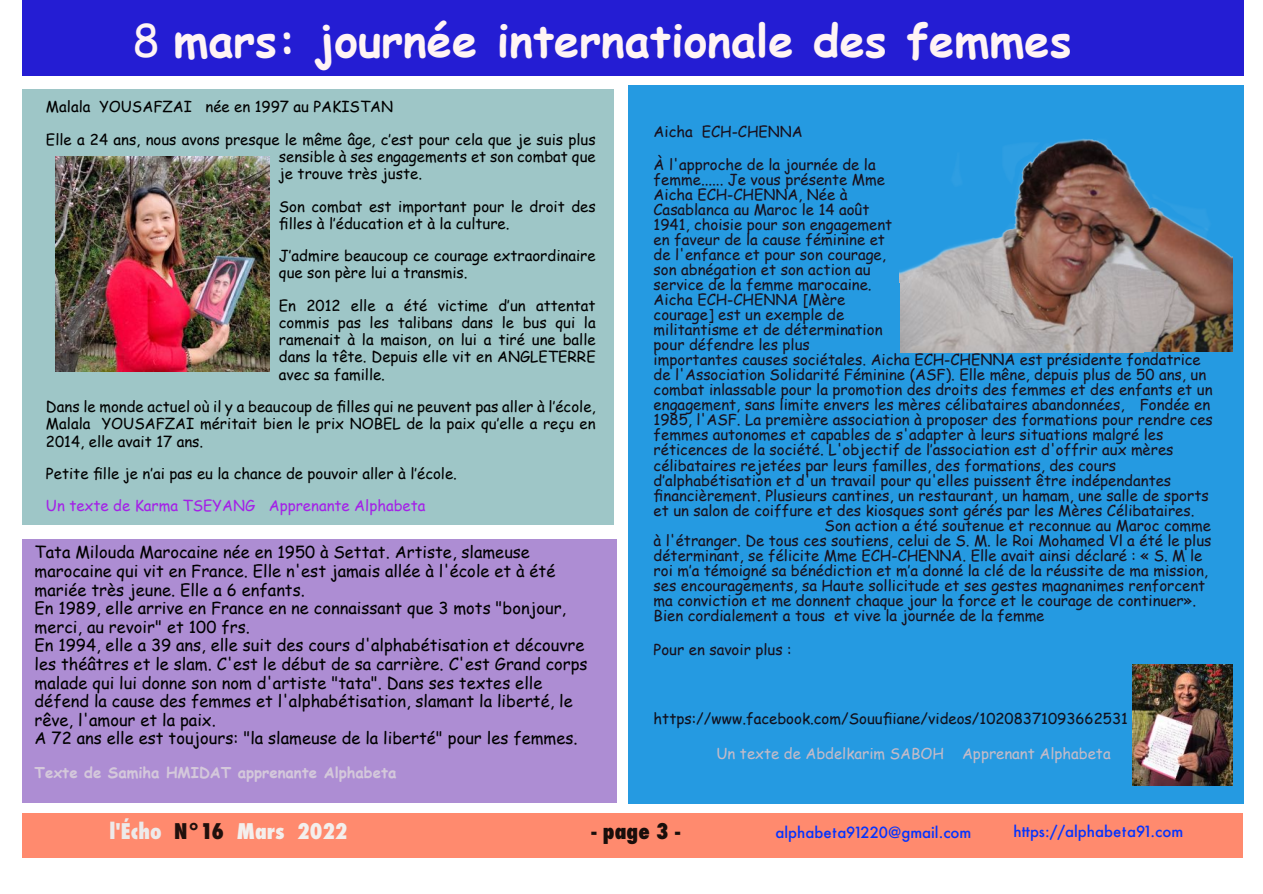
<style>
.page{position:relative;width:1263px;height:894px;background:#fff}
.page>*{position:absolute;margin:0;border:0;box-sizing:border-box;transform-origin:0 0}
.t1{font:700 45px "Comic Sans MS";color:#fff4f4}
.t2{font:800 condensed 21px "Futura";color:#f3efed}
.t3{font:800 condensed 21px "Futura";color:#190e0b}
.t4{font:16.5px/18.6px "Comic Sans MS";color:#000}
.t5{font:15px "Comic Sans MS";color:#18101d}
.t6{font:15px/17.2px "Comic Sans MS";color:#000}
.t7{font:15px "Comic Sans MS";color:#10101d}
.t8{font:500 15px "Futura";color:#0433ff}
.t9{font:15px "Comic Sans MS";color:#c4bbc8}
.t10{font:15px "Comic Sans MS";color:#a421e7}
.t11{font:700 15px "Comic Sans MS";color:#d4c8db}
.s1{font-weight:400}
.s2{color:#edeaea}
.s3{color:#20100c}
</style>
<div class="page">
<div style="left:22px;top:812px;width:1221px;height:44px;background:#ff8a6e"></div>
<div style="left:629px;top:85px;width:615px;height:717px;background:#259ae1"></div>
<img style="left:1132px;top:664px;width:101px;height:121px">
<img style="left:899px;top:138px;width:334px;height:215px">
<div style="left:22px;top:0;width:1222px;height:75px;background:#241dd3"></div>
<div style="left:22px;top:89px;width:591px;height:435px;background:#9ec6c7"></div>
<img style="left:55px;top:157px;width:215px;height:214px">
<div style="left:22px;top:539px;width:595px;height:263px;background:#ad8dd3"></div>
<h1 class="t1" style="left:132px;top:20px;width:941px"><span class="s1">8</span> mars: journée internationale des femmes</h1>
<p class="t6" style="left:46px;top:92px;width:551px;line-height:32.2px">Malala YOUSAFZAI née en 1997 au PAKISTAN<br>Elle a 24 ans, nous avons presque le même âge, c’est pour cela que je suis plus</p>
<p class="t6" style="left:279px;top:149px;width:318px">sensible à ses engagements et son combat que je trouve très juste.</p>
<p class="t6" style="left:279px;top:199px;width:318px">Son combat est important pour le droit des filles à l’éducation et à la culture.</p>
<p class="t6" style="left:279px;top:248px;width:318px">J’admire beaucoup ce courage extraordinaire que son père lui a transmis.</p>
<p class="t6" style="left:279px;top:298px;width:318px;text-align:justify">En 2012 elle a été victime d’un attentat commis pas les talibans dans le bus qui la ramenait à la maison, on lui a tiré une balle dans la tête. Depuis elle vit en ANGLETERRE avec sa famille.</p>
<p class="t6" style="left:46px;top:399px;width:551px;text-align:justify">Dans le monde actuel où il y a beaucoup de filles qui ne peuvent pas aller à l’école, Malala YOUSAFZAI méritait bien le prix NOBEL de la paix qu’elle a reçu en 2014, elle avait 17 ans.</p>
<p class="t6" style="left:46px;top:466px;width:413px">Petite fille je n’ai pas eu la chance de pouvoir aller à l’école.</p>
<p class="t10" style="left:46px;top:499px;width:381px">Un texte de Karma TSEYANG Apprenante Alphabeta</p>
<p class="t4" style="left:35px;top:544px;width:554px">Tata Milouda Marocaine née en 1950 à Settat. Artiste, slameuse marocaine qui vit en France. Elle n'est jamais allée à l'école et à été mariée très jeune. Elle a 6 enfants.<br>En 1989, elle arrive en France en ne connaissant que 3 mots "bonjour, merci, au revoir" et 100 frs.<br>En 1994, elle a 39 ans, elle suit des cours d'alphabétisation et découvre les théâtres et le slam. C'est le début de sa carrière. C'est Grand corps malade qui lui donne son nom d'artiste "tata". Dans ses textes elle défend la cause des femmes et l'alphabétisation, slamant la liberté, le rêve, l'amour et la paix.<br>A 72 ans elle est toujours: "la slameuse de la liberté" pour les femmes.</p>
<p class="t11" style="left:35px;top:765px;width:363px">Texte de Samiha HMIDAT apprenante Alphabeta</p>
<p class="t5" style="left:654px;top:125px;width:151px">Aicha ECH-CHENNA</p>
<p class="t5" style="left:654px;top:158px;width:224px">À l'approche de la journée de la</p>
<p class="t5" style="left:654px;top:173px;width:233px">femme...... Je vous présente Mme</p>
<p class="t5" style="left:654px;top:188px;width:195px">Aicha ECH-CHENNA, Née à</p>
<p class="t5" style="left:654px;top:203px;width:217px">Casablanca au Maroc le 14 août</p>
<p class="t5" style="left:654px;top:218px;width:240px">1941, choisie pour son engagement</p>
<p class="t5" style="left:654px;top:233px;width:233px">en faveur de la cause féminine et</p>
<p class="t5" style="left:654px;top:248px;width:234px">de l'enfance et pour son courage,</p>
<p class="t5" style="left:654px;top:263px;width:218px">son abnégation et son action au</p>
<p class="t5" style="left:654px;top:278px;width:220px">service de la femme marocaine.</p>
<p class="t5" style="left:654px;top:293px;width:193px">Aicha ECH-CHENNA [Mère</p>
<p class="t5" style="left:654px;top:308px;width:192px">courage] est un exemple de</p>
<p class="t5" style="left:654px;top:323px;width:230px">militantisme et de détermination</p>
<p class="t5" style="left:654px;top:338px;width:158px">pour défendre les plus</p>
<p class="t5" style="left:654px;top:353px;width:549px">importantes causes sociétales. Aicha ECH-CHENNA est présidente fondatrice</p>
<p class="t5" style="left:654px;top:368px;width:554px">de l'Association Solidarité Féminine (ASF). Elle mêne, depuis plus de 50 ans, un</p>
<p class="t5" style="left:654px;top:383px;width:560px">combat inlassable pour la promotion des droits des femmes et des enfants et un</p>
<p class="t5" style="left:654px;top:398px;width:558px">engagement, sans limite envers les mères célibataires abandonnées, Fondée en</p>
<p class="t5" style="left:654px;top:413px;width:561px">1985, l'ASF. La première association à proposer des formations pour rendre ces</p>
<p class="t5" style="left:654px;top:428px;width:511px">femmes autonomes et capables de s'adapter à leurs situations malgré les</p>
<p class="t5" style="left:654px;top:443px;width:521px">réticences de la société. L'objectif de l’association est d'offrir aux mères</p>
<p class="t5" style="left:654px;top:458px;width:464px">célibataires rejetées par leurs familles, des formations, des cours</p>
<p class="t5" style="left:654px;top:473px;width:519px">d’alphabétisation et d'un travail pour qu'elles puissent être indépendantes</p>
<p class="t5" style="left:654px;top:488px;width:557px">financièrement. Plusieurs cantines, un restaurant, un hamam, une salle de sports</p>
<p class="t5" style="left:654px;top:503px;width:542px">et un salon de coiffure et des kiosques sont gérés par les Mères Célibataires.</p>
<p class="t5" style="left:825px;top:518px;width:388px">Son action a été soutenue et reconnue au Maroc comme</p>
<p class="t5" style="left:654px;top:533px;width:559px">à l'étranger. De tous ces soutiens, celui de S. M. le Roi Mohamed Vl a été le plus</p>
<p class="t5" style="left:654px;top:548px;width:550px">déterminant, se félicite Mme ECH-CHENNA. Elle avait ainsi déclaré : « S. M le</p>
<p class="t5" style="left:654px;top:563px;width:556px">roi m’a témoigné sa bénédiction et m’a donné la clé de la réussite de ma mission,</p>
<p class="t5" style="left:654px;top:578px;width:553px">ses encouragements, sa Haute sollicitude et ses gestes magnanimes renforcent</p>
<p class="t5" style="left:654px;top:593px;width:544px">ma conviction et me donnent chaque jour la force et le courage de continuer».</p>
<p class="t5" style="left:654px;top:608px;width:392px">Bien cordialement a tous et vive la journée de la femme</p>
<p class="t5" style="left:654px;top:643px;width:139px">Pour en savoir plus :</p>
<p class="t7" style="left:654px;top:712px;width:476px">https://www.facebook.com/Souufiiane/videos/10208371093662531</p>
<p class="t9" style="left:717px;top:746px;width:396px">Un texte de Abdelkarim SABOH Apprenant Alphabeta</p>
<h2 class="t2" style="left:110px;top:821px;width:240px"><span class="s2">l'Écho</span> <span class="s3">N°16</span> Mars 2022</h2>
<h2 class="t3" style="left:591px;top:821px;width:90px">- page 3 -</h2>
<p class="t8" style="left:775px;top:825px;width:197px">alphabeta91220@gmail.com</p>
<p class="t8" style="left:1013px;top:824px;width:171px">https://alphabeta91.com</p>
</div>
